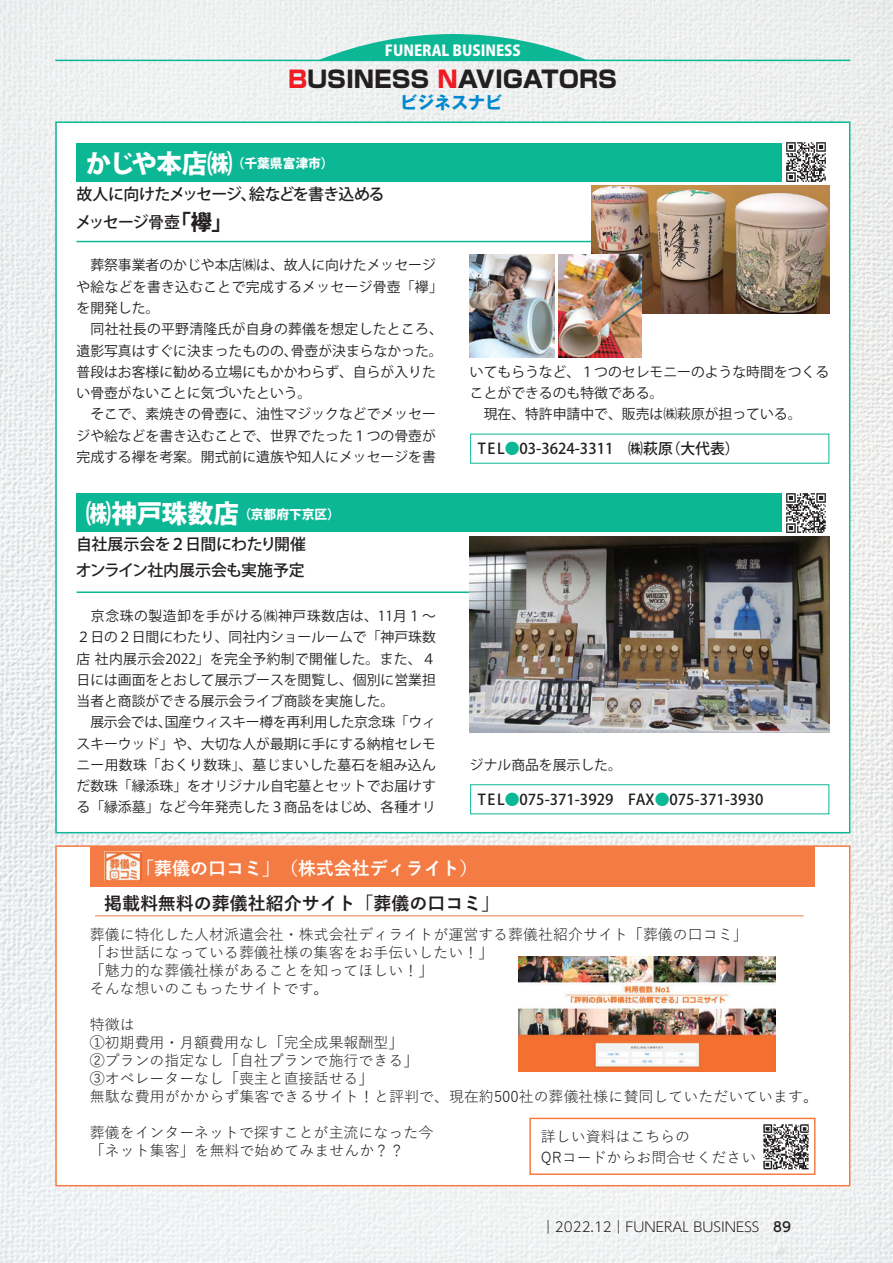
<style>
.page{position:relative;width:893px;height:1263px;background:#fff}
.page>*{position:absolute;margin:0;border:0;box-sizing:border-box;transform-origin:0 0}
.t1{font:800 23.4px "Shin Go Pro";letter-spacing:-.01em;color:#231f20}
.t2{font:700 18px "Yu Gothic";color:#231f20}
.t3{font:700 18px "Yu Gothic";color:#fff}
.t4{font:700 16.95px "Gothic MB101 Pro";color:#0089cf}
.t5{font:500 15.9px "Koz Go Pro";letter-spacing:-.04em;color:#231f20}
.t6{font:500 15.9px "Koz Go Pro";letter-spacing:-.02em;color:#231f20}
.t7{font:14.85px/18px "Yu Gothic";color:#231f20}
.t8{font:500 14.85px "Koz Go Pro";color:#231f20}
.t9{font:800 14.85px "Koz Go Pro";color:#fff}
.t10{font:13.8px/21.3px "Koz Go Pro";color:#231f20}
.t11{font:300 13.5px "UD Shin Go Pro";color:#231f20}
.t12{font:800 12.75px "Koz Go Pro";color:#fff}
.s1{color:#ee1d23}
.s2{font-size:25.5px}
.s3{font-weight:800;font-size:21.3px}
.s4{color:#0cb795}
.s5{font-weight:500}
</style>
<div class="page">
<img style="left:0;top:0;width:893px;height:1263px">
<div style="left:55px;top:121px;width:795px;height:712px;background:#fff;border:2px solid #0cb795"></div>
<div style="left:56px;top:846px;width:794px;height:340px;background:#fff"></div>
<div style="left:91px;top:846px;width:724px;height:41px;background:#f47c44"></div>
<hr style="left:95px;top:915px;width:709px;height:1px;background:#f47c44">
<img style="left:518px;top:957px;width:258px;height:114px">
<img style="left:104px;top:851px;width:37px;height:30px">
<div style="left:529px;top:1118px;width:286px;height:57px;border:1px solid #f47c44"></div>
<img style="left:763px;top:1124px;width:46px;height:46px">
<hr style="left:55px;top:60px;width:795px;height:1px;background:#0cb795">
<svg style="left:318px;top:34px;width:270px;height:26px;background:#57cab3"></svg>
<img style="left:786px;top:142px;width:40px;height:40px">
<img style="left:786px;top:493px;width:40px;height:40px">
<hr style="left:77px;top:241px;width:752px;height:1px;background:#0cb795">
<hr style="left:77px;top:591px;width:752px;height:2px;background:#0cb795">
<div style="left:77px;top:143px;width:705px;height:38px;background:#0cb795"></div>
<div style="left:77px;top:494px;width:705px;height:38px;background:#0cb795"></div>
<img style="left:470px;top:536px;width:359px;height:196px">
<img style="left:592px;top:185px;width:237px;height:128px">
<img style="left:470px;top:255px;width:84px;height:102px">
<img style="left:558px;top:255px;width:83px;height:102px">
<p class="t9" style="left:385px;top:41px;width:137px">FUNERAL BUSINESS</p>
<h1 class="t1" style="left:288px;top:61px;width:330px"><span class="s1">B</span>USINESS <span class="s1">N</span>AVIGATORS</h1>
<p class="t4" style="left:400px;top:89px;width:104px">ビジネスナビ</p>
<p class="t12" style="left:86px;top:155px;width:249px"><span class="s2">かじや本店㈱</span> （千葉県富津市）</p>
<p class="t5" style="left:76px;top:212px;width:159px">メッセージ骨壺<span class="s3">「襷」</span></p>
<p class="t5" style="left:77px;top:183px;width:309px">故人に向けたメッセージ、絵などを書き込める</p>
<p class="t10" style="left:77px;top:255px;width:368px">　葬祭事業者のかじや本店㈱は、故人に向けたメッセージや絵などを書き込むことで完成するメッセージ骨壺「襷」を開発した。<br>　同社社長の平野清隆氏が自身の葬儀を想定したところ、遺影写真はすぐに決まったものの、骨壺が決まらなかった。普段はお客様に勧める立場にもかかわらず、自らが入りたい骨壺がないことに気づいたという。<br>　そこで、素焼きの骨壺に、油性マジックなどでメッセージや絵などを書き込むことで、世界でたった１つの骨壺が完成する襷を考案。開式前に遺族や知人にメッセージを書</p>
<p class="t12" style="left:86px;top:505px;width:256px"><span class="s2">㈱神戸珠数店</span> （京都府下京区）</p>
<p class="t6" style="left:76px;top:560px;width:230px">オンライン社内展示会も実施予定</p>
<p class="t5" style="left:76px;top:534px;width:232px">自社展示会を２日間にわたり開催</p>
<p class="t10" style="left:77px;top:606px;width:361px">　京念珠の製造卸を手がける㈱神戸珠数店は、11月１～<br>２日の２日間にわたり、同社内ショールームで「神戸珠数店 社内展示会2022」を完全予約制で開催した。また、４日には画面をとおして展示ブースを閲覧し、個別に営業担当者と商談ができる展示会ライブ商談を実施した。<br>　展示会では、国産ウィスキー樽を再利用した京念珠「ウィスキーウッド」や、大切な人が最期に手にする納棺セレモニー用数珠「おくり数珠」、墓じまいした墓石を組み込んだ数珠「縁添珠」をオリジナル自宅墓とセットでお届けする「縁添墓」など今年発売した３商品をはじめ、各種オリ</p>
<p class="t10" style="left:470px;top:361px;width:361px">いてもらうなど、１つのセレモニーのような時間をつくることができるのも特徴である。<br>　現在、特許申請中で、販売は㈱萩原が担っている。</p>
<p class="t8" style="left:478px;top:439px;width:263px">TEL<span class="s4">●</span>03-3624-3311　㈱萩原（大代表）</p>
<p class="t10" style="left:470px;top:755px;width:154px">ジナル商品を展示した。</p>
<p class="t8" style="left:478px;top:789px;width:287px">TEL<span class="s4">●</span>075-371-3929　FAX<span class="s4">●</span>075-371-3930</p>
<h2 class="t3" style="left:136px;top:858px;width:343px">「葬儀の口コミ」（株式会社ディライト）</h2>
<h2 class="t2" style="left:104px;top:893px;width:397px">掲載料無料の葬儀社紹介サイト「葬儀の口コミ」</h2>
<p class="t7" style="left:90px;top:924px;width:659px">葬儀に特化した人材派遣会社・株式会社ディライトが運営する葬儀社紹介サイト「葬儀の口コミ」「お世話になっている葬儀社様の集客をお手伝いしたい！」<br>「魅力的な葬儀社様があることを知ってほしい！」<br>そんな想いのこもったサイトです。</p>
<p class="t7" style="left:90px;top:1014px;width:730px">特徴は<br>①初期費用・月額費用なし「完全成果報酬型」<br>②プランの指定なし「自社プランで施行できる」<br>③オペレーターなし「喪主と直接話せる」<br>無駄な費用がかからず集客できるサイト！と評判で、現在約500社の葬儀社様に賛同していただいています。</p>
<p class="t7" style="left:90px;top:1121px;width:345px">葬儀をインターネットで探すことが主流になった今「ネット集客」を無料で始めてみませんか？？</p>
<p class="t7" style="left:541px;top:1124px;width:217px;line-height:21.1px">詳しい資料はこちらの<br>QRコードからお問合せください</p>
<p class="t11" style="left:541px;top:1216px;width:251px">｜2022.12｜FUNERAL BUSINESS <span class="s5">89</span></p>
</div>
